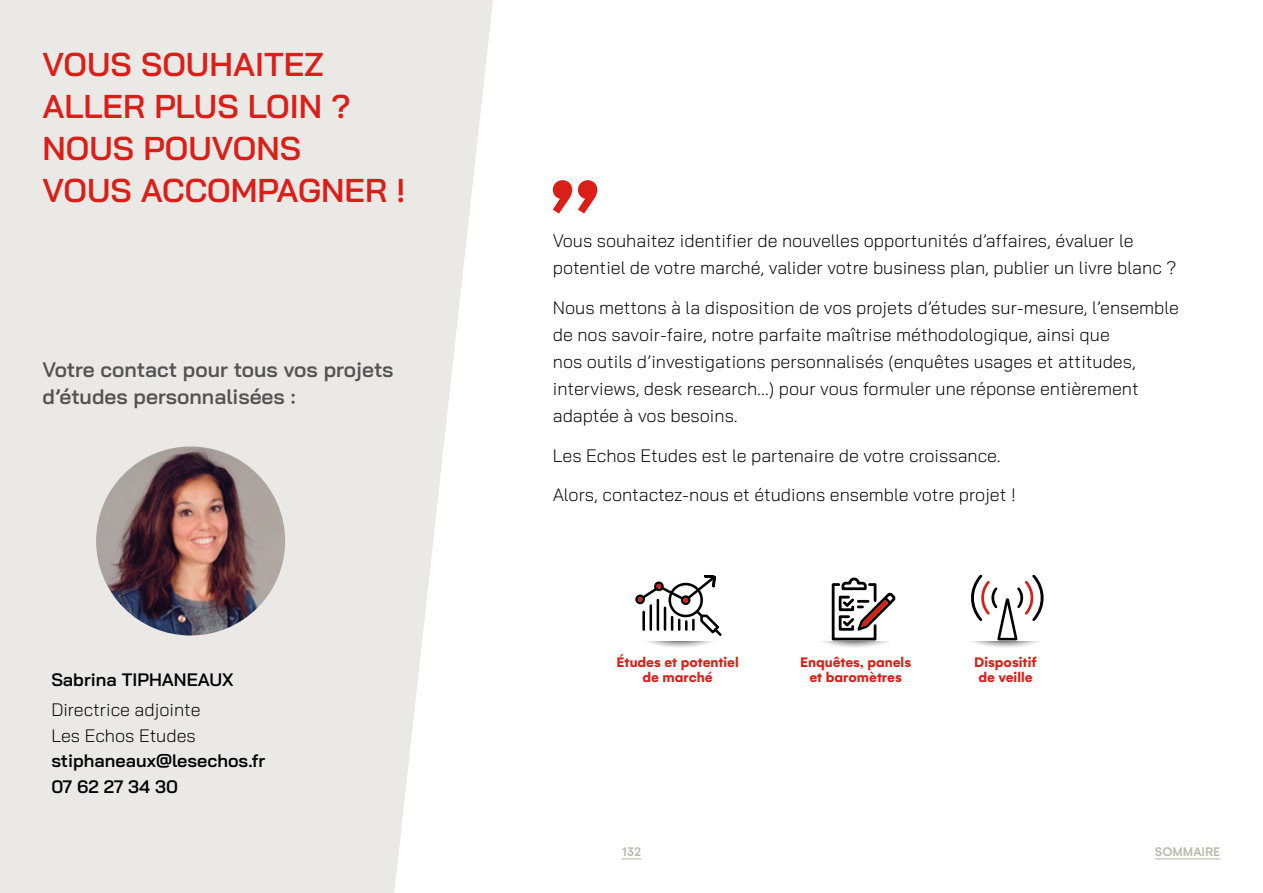
<style>
.page{position:relative;width:1263px;height:893px;background:#fff}
.page>*{position:absolute;margin:0;border:0;box-sizing:border-box;transform-origin:0 0}
.t1{font:600 33px/42px "Bai Jamjuree";color:#da1f19}
.t2{font:600 21px/27px "Bai Jamjuree";color:#535356}
.t3{font:300 18px/27px "Bai Jamjuree";color:#000}
.t4{font:600 18px/25.5px "Bai Jamjuree";color:#000}
.t5{font:700 14.85px/15px "Gelion";color:#da1f19;text-align:center}
.t6{font:500 13.5px "Gelion";color:#b9baad}
</style>
<div class="page">
<svg style="left:0;top:0;width:493px;height:893px;background:#ecebe8"></svg>
<img style="left:96px;top:446px;width:189px;height:189px;border-radius:95px">
<svg style="left:553px;top:180px;width:44px;height:34px"></svg>
<svg style="left:622px;top:858px;width:19px;height:1px"></svg>
<div style="left:635px;top:595px;width:10px;height:9px;border:3px solid #000;border-radius:50%"></div>
<svg style="left:636px;top:575px;width:86px;height:72px"></svg>
<svg style="left:822px;top:577px;width:74px;height:70px"></svg>
<svg style="left:971px;top:575px;width:73px;height:73px"></svg>
<hr style="left:1155px;top:858px;width:65px;height:1px;background:#b9baad">
<h1 class="t1" style="left:43px;top:43px;width:365px">VOUS SOUHAITEZ<br>ALLER PLUS LOIN ?<br>NOUS POUVONS<br>VOUS ACCOMPAGNER !</h1>
<p class="t2" style="left:43px;top:356px;width:353px">Votre contact pour tous vos projets d’études personnalisées :</p>
<p class="t4" style="left:51px;top:667px;width:184px">Sabrina TIPHANEAUX</p>
<p class="t3" style="left:51px;top:697px;width:151px;line-height:25.5px">Directrice adjointe<br>Les Echos Etudes</p>
<p class="t4" style="left:51px;top:748px;width:215px">stiphaneaux@lesechos.fr<br>07 62 27 34 30</p>
<p class="t3" style="left:553px;top:227px;width:625px">Vous souhaitez identifier de nouvelles opportunités d’affaires, évaluer le potentiel de votre marché, valider votre business plan, publier un livre blanc ?</p>
<p class="t3" style="left:553px;top:294px;width:628px">Nous mettons à la disposition de vos projets d’études sur-mesure, l’ensemble de nos savoir-faire, notre parfaite maîtrise méthodologique, ainsi que<br>nos outils d’investigations personnalisés (enquêtes usages et attitudes, interviews, desk research…) pour vous formuler une réponse entièrement adaptée à vos besoins.</p>
<p class="t3" style="left:553px;top:442px;width:449px">Les Echos Etudes est le partenaire de votre croissance.</p>
<p class="t3" style="left:553px;top:481px;width:464px">Alors, contactez-nous et étudions ensemble votre projet !</p>
<p class="t5" style="left:616px;top:655px;width:124px">Études et potentiel de marché</p>
<p class="t5" style="left:800px;top:655px;width:113px">Enquêtes, panels et baromètres</p>
<p class="t5" style="left:974px;top:655px;width:64px;text-align:left">Dispositif de veille</p>
<p class="t6" style="left:622px;top:844px;width:21px">132</p>
<p class="t6" style="left:1155px;top:844px;width:67px">SOMMAIRE</p>
</div>
